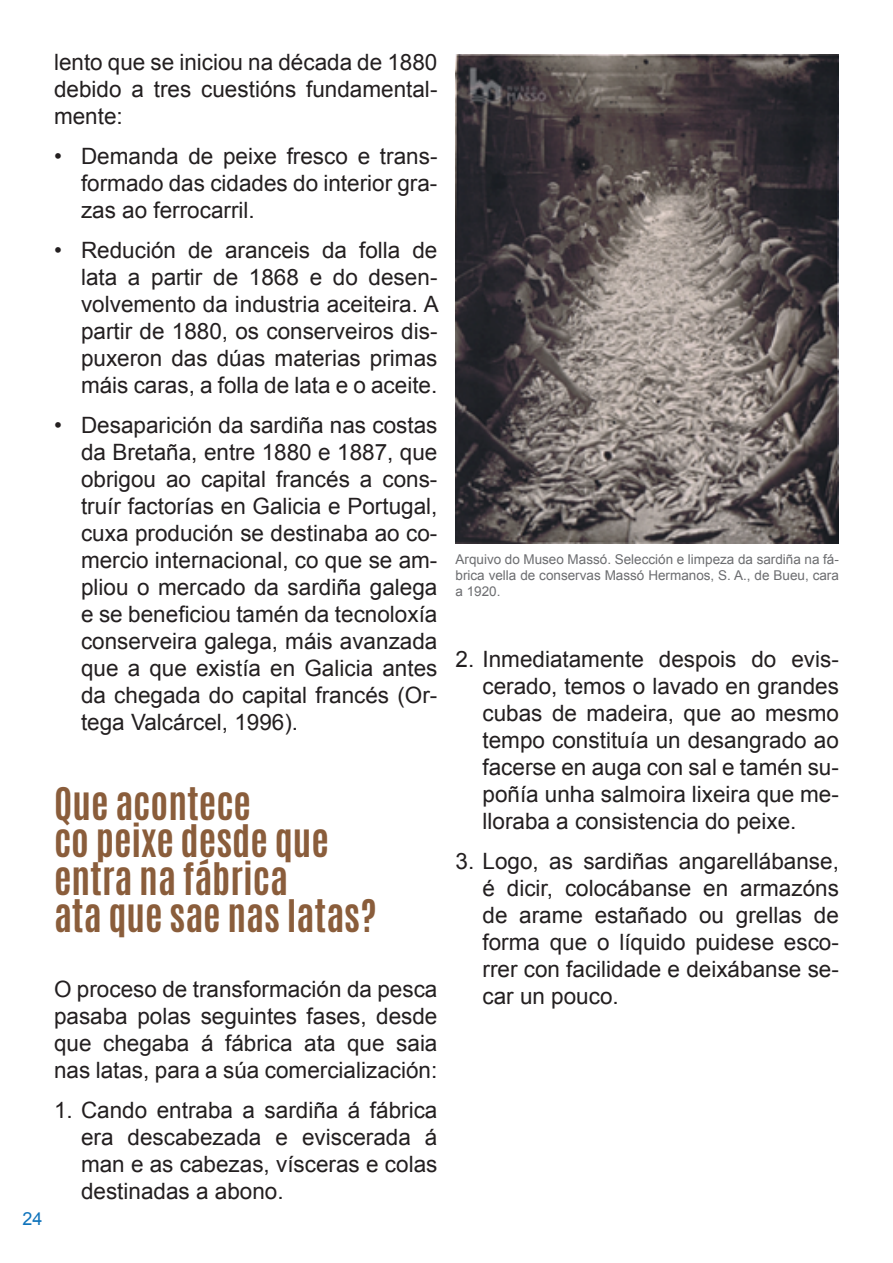
<style>
.page{position:relative;width:893px;height:1263px;background:#fff}
.page>*{position:absolute;margin:0;border:0;box-sizing:border-box;transform-origin:0 0}
.t1{font:700 37.5px/37.5px "Antonio";color:#8a5d3b}
.t2{font:22.5px/27px "Arial";color:#231f20;text-align:justify}
.t3{font:18px "Arial";color:#1074bc}
.t4{font:13.5px/16.2px "Arial";color:#6c6d70;text-align:justify}
</style>
<div class="page">
<img style="left:455px;top:54px;width:384px;height:489px">
<p class="t2" style="left:54px;top:49px;width:385px">lento que se iniciou na década de 1880 debido a tres cuestións fundamental&shy;mente:</p>
<p class="t2" style="left:81px;top:143px;width:358px;text-indent:-27px">• Demanda de peixe fresco e trans&shy;formado das cidades do interior gra&shy;zas ao ferrocarril.</p>
<p class="t2" style="left:81px;top:237px;width:359px;text-indent:-27px">• Redución de aranceis da folla de lata a partir de 1868 e do desen&shy;volvemento da industria aceiteira. A partir de 1880, os conserveiros dis&shy;puxeron das dúas materias primas máis caras, a folla de lata e o aceite.</p>
<p class="t2" style="left:81px;top:411px;width:358px;text-indent:-27px">• Desaparición da sardiña nas costas da Bretaña, entre 1880 e 1887, que obrigou ao capital francés a cons&shy;truír factorías en Galicia e Portugal, cuxa produción se destinaba ao co&shy;mercio internacional, co que se am&shy;pliou o mercado da sardiña galega e se beneficiou tamén da tecnoloxía conserveira galega, máis avanzada que a que existía en Galicia antes da chegada do capital francés (Or&shy;tega Valcárcel, 1996).</p>
<h1 class="t1" style="left:54px;top:785px;width:324px">Que acontece<br>co peixe desde que entra na fábrica<br>ata que sae nas latas?</h1>
<p class="t3" style="left:23px;top:1207px;width:22px">24</p>
<p class="t2" style="left:54px;top:975px;width:385px">O proceso de transformación da pesca pasaba polas seguintes fases, desde que chegaba á fábrica ata que saia nas latas, para a súa comercialización:</p>
<p class="t2" style="left:81px;top:1096px;width:358px;text-indent:-27px">1. Cando entraba a sardiña á fábrica era descabezada e eviscerada á man e as cabezas, vísceras e colas destinadas a abono.</p>
<p class="t4" style="left:455px;top:551px;width:385px">Arquivo do Museo Massó. Selección e limpeza da sardiña na fá&shy;brica vella de conservas Massó Hermanos, S. A., de Bueu, cara a 1920.</p>
<p class="t2" style="left:482px;top:646px;width:358px;text-indent:-27px">2. Inmediatamente despois do evis&shy;cerado, temos o lavado en grandes cubas de madeira, que ao mesmo tempo constituía un desangrado ao facerse en auga con sal e tamén su&shy;poñía unha salmoira lixeira que me&shy;lloraba a consistencia do peixe.</p>
<p class="t2" style="left:482px;top:847px;width:358px;text-indent:-27px">3. Logo, as sardiñas angarellábanse, é dicir, colocábanse en armazóns de arame estañado ou grellas de forma que o líquido puidese esco&shy;rrer con facilidade e deixábanse se&shy;car un pouco.</p>
</div>
